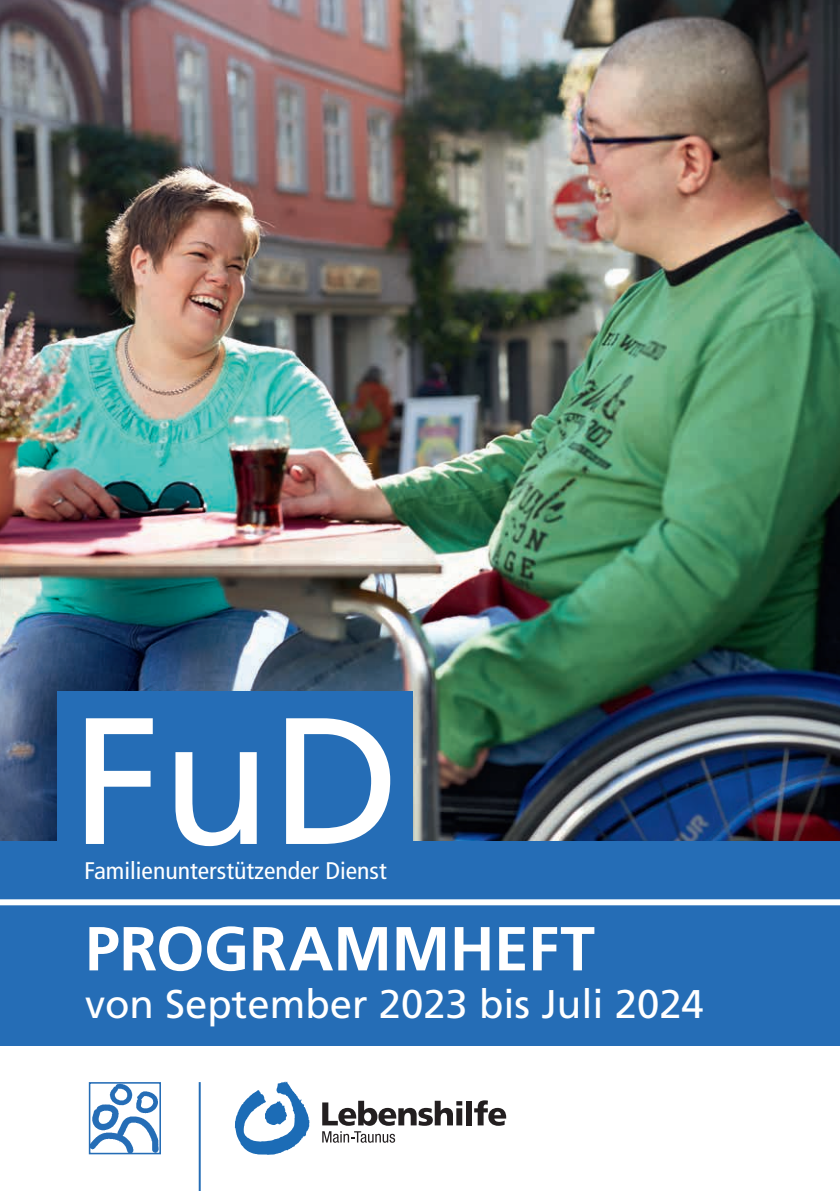
<style>
.page{position:relative;width:840px;height:1191px;background:#fff}
.page>*{position:absolute;margin:0;border:0;box-sizing:border-box;transform-origin:0 0}
.t1{font:180px "Frutiger LT Std";color:#fff}
.t2{font:700 62px "Frutiger LT Std";letter-spacing:-.005em;color:#fff}
.t3{font:40px "Frutiger LT Std";color:#fff}
.t4{font:condensed 24px "Frutiger LT Std";color:#fff;scale:1.07 1}
</style>
<div class="page">
<img style="left:0;top:0;width:839px;height:841px">
<div style="left:57px;top:692px;width:355px;height:207px;background:#256db6"></div>
<div style="left:0;top:841px;width:839px;height:204px;background:#256db6"></div>
<div style="left:0;top:899px;width:839px;height:6px;background:#fff"></div>
<svg style="left:322px;top:1100px;width:140px;height:25px"></svg>
<div style="left:466px;top:1100px;width:6px;height:25px;background:#231f20"></div>
<svg style="left:474px;top:1100px;width:32px;height:25px"></svg>
<svg style="left:235px;top:1081px;width:74px;height:73px"></svg>
<svg style="left:322px;top:1131px;width:73px;height:11px"></svg>
<hr style="left:199px;top:1082px;width:2px;height:109px;background:#256db6">
<img style="left:92px;top:1085px;width:66px;height:66px">
<div style="left:89px;top:1082px;width:72px;height:72px;border:2px solid #256db6"></div>
<h1 class="t1" style="left:71px;top:675px;width:331px">FuD</h1>
<p class="t4" style="left:84px;top:857px;width:284px">Familienunterstützender Dienst</p>
<h2 class="t2" style="left:85px;top:912px;width:511px">PROGRAMMHEFT</h2>
<h3 class="t3" style="left:85px;top:981px;width:620px">von September 2023 bis Juli 2024</h3>
</div>
